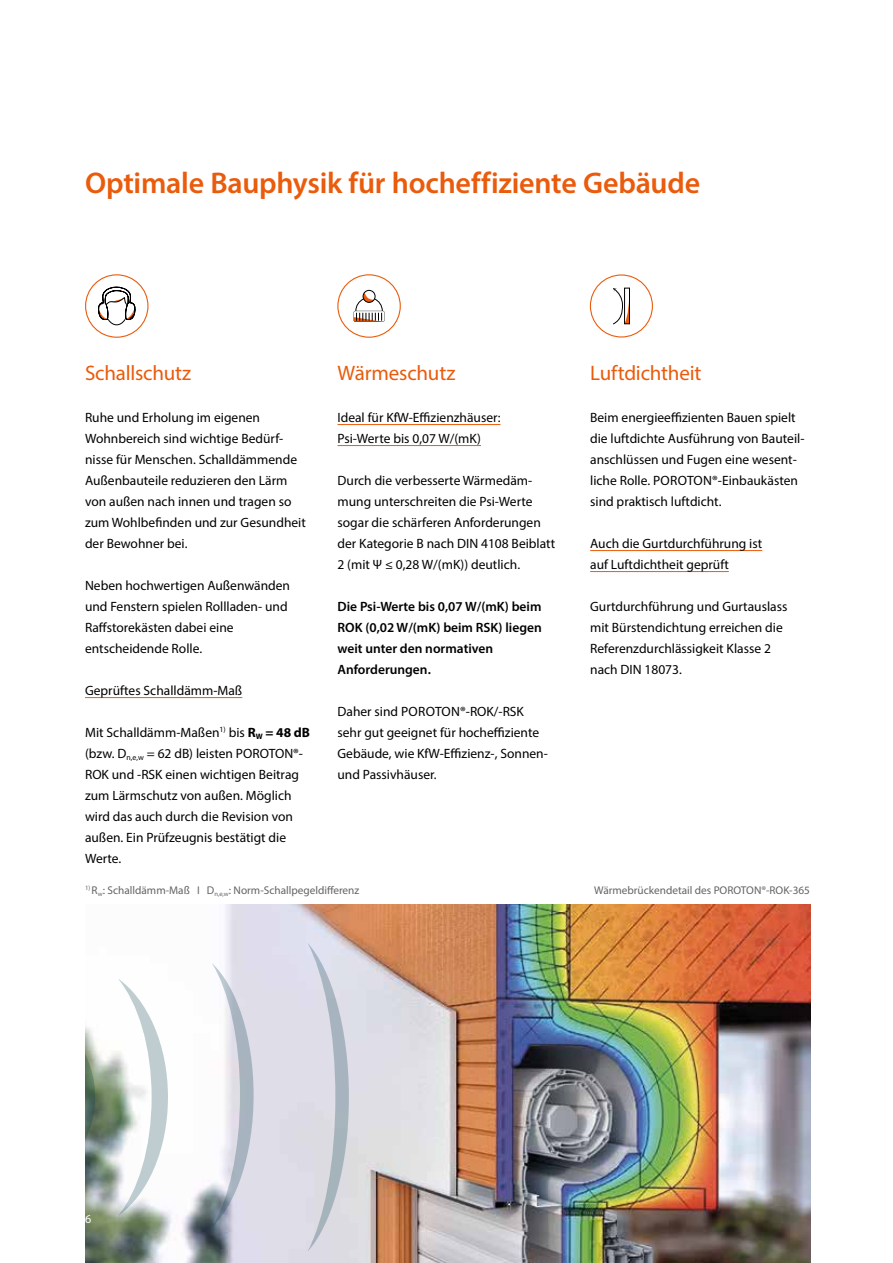
<style>
.page{position:relative;width:893px;height:1263px;background:#fff}
.page>*{position:absolute;margin:0;border:0;box-sizing:border-box;transform-origin:0 0}
.t1{font:600 30px "Myriad Pro";letter-spacing:-.01em;color:#ea5b0b}
.t2{font:21px "Myriad Pro";letter-spacing:-.01em;color:#ea5b0b}
.t3{font:13.5px/21px "Myriad Pro";color:#000}
.t4{font:600 13.5px/21px "Myriad Pro";color:#000}
.t5{font:12px "Myriad Pro";color:#fff}
.t6{font:11.25px "Myriad Pro";color:#646363}
.s1{font-weight:700}
</style>
<div class="page">
<div style="left:85px;top:274px;width:63px;height:64px;border:1px solid #ea5b0b;border-radius:50%"></div>
<svg style="left:98px;top:287px;width:38px;height:38px"></svg>
<svg style="left:354px;top:292px;width:31px;height:30px"></svg>
<div style="left:363px;top:290px;width:12px;height:13px;border:1px solid #000;border-radius:50%"></div>
<div style="left:337px;top:274px;width:64px;height:64px;border:1px solid #ea5b0b;border-radius:50%"></div>
<hr style="left:85px;top:697px;width:157px;height:1px;background:#ea5b0b">
<hr style="left:338px;top:424px;width:162px;height:1px;background:#ea5b0b">
<hr style="left:338px;top:445px;width:143px;height:1px;background:#ea5b0b">
<hr style="left:590px;top:550px;width:172px;height:1px;background:#ea5b0b">
<hr style="left:590px;top:571px;width:139px;height:1px;background:#ea5b0b">
<div style="left:590px;top:274px;width:63px;height:64px;border:1px solid #ea5b0b;border-radius:50%"></div>
<div style="left:624px;top:288px;width:6px;height:36px;border:1px solid #000"></div>
<svg style="left:613px;top:288px;width:16px;height:36px"></svg>
<img style="left:85px;top:905px;width:725px;height:358px">
<svg style="left:85px;top:1003px;width:10px;height:188px"></svg>
<svg style="left:212px;top:963px;width:42px;height:264px"></svg>
<svg style="left:118px;top:978px;width:50px;height:238px"></svg>
<svg style="left:307px;top:943px;width:42px;height:309px;background:#d0d3dc"></svg>
<h1 class="t1" style="left:85px;top:164px;width:617px">Optimale Bauphysik für hocheffiziente Gebäude</h1>
<h2 class="t2" style="left:85px;top:360px;width:108px">Schallschutz</h2>
<p class="t3" style="left:85px;top:406px;width:222px">Ruhe und Erholung im eigenen<br>Wohnbereich sind wichtige Bedürf&shy;nisse für Menschen. Schalldämmende<br>Außenbauteile reduzieren den Lärm von außen nach innen und tragen so zum Wohlbefinden und zur Gesundheit der Bewohner bei.</p>
<p class="t3" style="left:85px;top:574px;width:207px">Neben hochwertigen Außenwänden und Fenstern spielen Rollladen- und<br>Raffstorekästen dabei eine entscheidende Rolle.</p>
<p class="t3" style="left:85px;top:679px;width:159px">Geprüftes Schalldämm-Maß</p>
<p class="t3" style="left:85px;top:721px;width:227px">Mit Schalldämm-Maßen<sup>1)</sup> bis <span class="s1">R</span><sub>W</sub> <span class="s1">= 48 dB </span>(bzw. D<sub>n,e,w</sub> = 62 dB) leisten POROTON®-<br>ROK und -RSK einen wichtigen Beitrag zum Lärmschutz von außen. Möglich wird das auch durch die Revision von außen. Ein Prüfzeugnis bestätigt die<br>Werte.</p>
<h2 class="t2" style="left:338px;top:360px;width:119px">Wärmeschutz</h2>
<p class="t3" style="left:338px;top:406px;width:164px">Ideal für KfW-Effizienzhäuser:<br>Psi-Werte bis 0,07 W/(mK)</p>
<p class="t3" style="left:338px;top:469px;width:219px">Durch die verbesserte Wärmedäm&shy;mung unterschreiten die Psi-Werte sogar die schärferen Anforderungen der Kategorie B nach DIN 4108 Beiblatt 2 (mit Ψ ≤ 0,28 W/(mK)) deutlich.</p>
<p class="t4" style="left:338px;top:595px;width:206px">Die Psi-Werte bis 0,07 W/(mK) beim<br>ROK (0,02 W/(mK) beim RSK) liegen weit unter den normativen<br>Anforderungen.</p>
<p class="t3" style="left:338px;top:700px;width:212px">Daher sind POROTON®-ROK/-RSK sehr gut geeignet für hocheffiziente<br>Gebäude, wie KfW-Effizienz-, Sonnen&shy;und Passivhäuser.</p>
<p class="t6" style="left:85px;top:883px;width:276px"><sup>1)</sup> R<sub>w</sub>: Schalldämm-Maß I D<sub>n,e,w</sub>: Norm-Schallpegeldifferenz</p>
<h2 class="t2" style="left:590px;top:360px;width:113px">Luftdichtheit</h2>
<p class="t3" style="left:590px;top:406px;width:216px">Beim energieeffizienten Bauen spielt die luftdichte Ausführung von Bauteil&shy;anschlüssen und Fugen eine wesent&shy;liche Rolle. POROTON®-Einbaukästen sind praktisch luftdicht.</p>
<p class="t3" style="left:590px;top:532px;width:174px">Auch die Gurtdurchführung ist auf Luftdichtheit geprüft</p>
<p class="t3" style="left:590px;top:595px;width:199px">Gurtdurchführung und Gurtauslass mit Bürstendichtung erreichen die<br>Referenzdurchlässigkeit Klasse 2 nach DIN 18073.</p>
<p class="t6" style="left:594px;top:883px;width:217px">Wärmebrückendetail des POROTON®-ROK-365</p>
<p class="t5" style="left:85px;top:1212px;width:8px">6</p>
</div>
